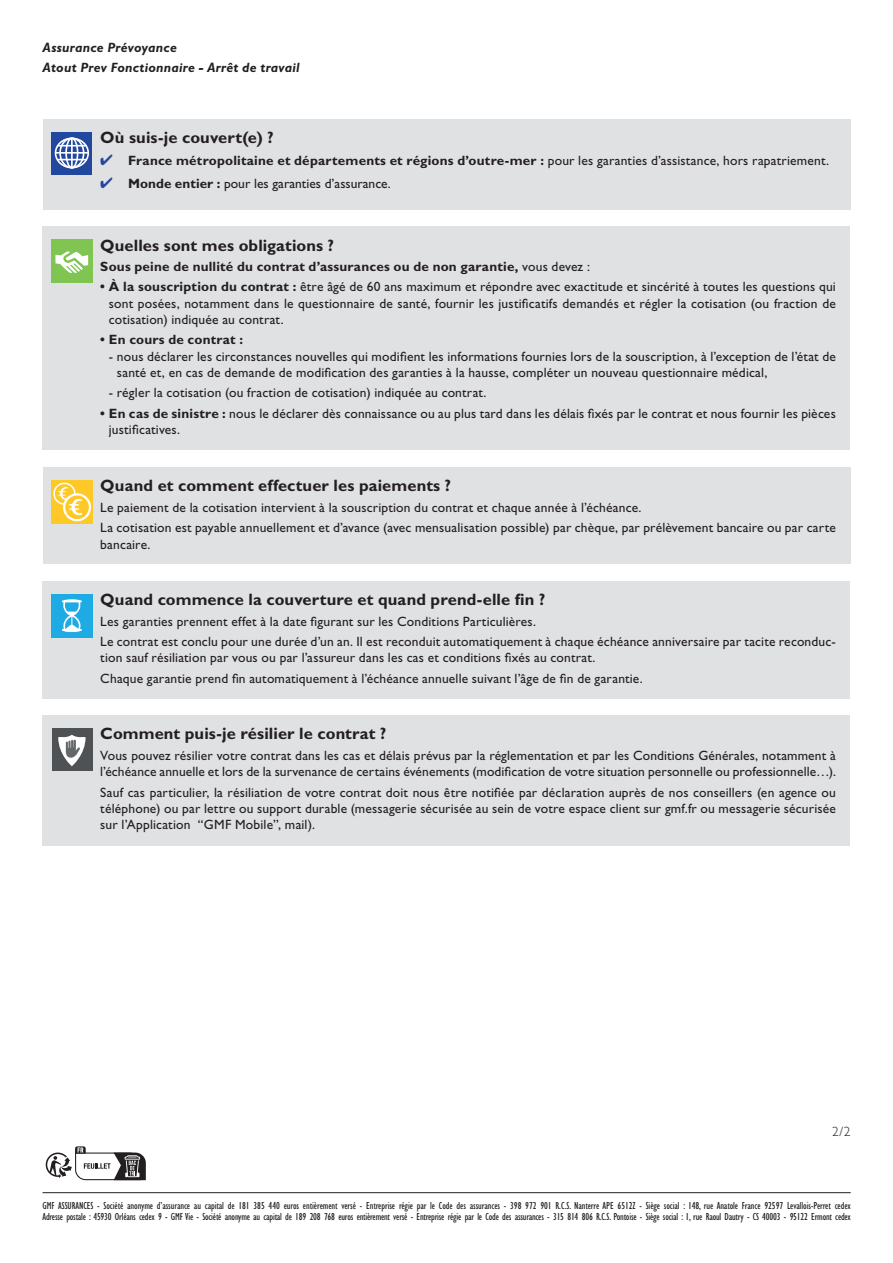
<style>
.page{position:relative;width:893px;height:1263px;background:#fff}
.page>*{position:absolute;margin:0;border:0;box-sizing:border-box;transform-origin:0 0}
.t1{font:700 16.5px "Gill Sans Std";letter-spacing:.005em;color:#231f20}
.t2{font:13.5px/16.2px "Gill Sans Std";letter-spacing:.01em;color:#231f20}
.t3{font:700 13.5px "Gill Sans Std";letter-spacing:.015em;color:#231f20}
.t4{font:italic 700 13.5px/20.4px "Gill Sans Std";letter-spacing:.015em;color:#231f20}
.t5{font:300 13.5px "Gill Sans Std";color:#231f20}
.t6{font:condensed 10.5px/11.2px "Gill Sans Std";letter-spacing:-.02em;color:#231f20}
.s1{color:#24469d}
.s2{font-weight:400}
.s3{font-weight:700}
</style>
<div class="page">
<div style="left:43px;top:467px;width:807px;height:97px;background:#e0e1e3"></div>
<div style="left:51px;top:480px;width:42px;height:44px;background:#fec927"></div>
<div style="left:53px;top:483px;width:23px;height:22px;border:2px solid #fff;border-radius:50%"></div>
<svg style="left:64px;top:494px;width:26px;height:26px"></svg>
<div style="left:63px;top:493px;width:28px;height:28px;border:2px solid #fff;border-radius:50%"></div>
<svg style="left:57px;top:486px;width:26px;height:30px"></svg>
<div style="left:43px;top:581px;width:807px;height:117px;background:#e0e1e3"></div>
<div style="left:51px;top:594px;width:42px;height:43px;background:#1eaae2"></div>
<svg style="left:62px;top:599px;width:20px;height:33px"></svg>
<div style="left:43px;top:715px;width:807px;height:130px;background:#e0e1e3"></div>
<div style="left:52px;top:729px;width:41px;height:42px;background:#4f5255"></div>
<svg style="left:58px;top:735px;width:28px;height:31px"></svg>
<hr style="left:43px;top:1192px;width:808px;height:1px;background:#231f20">
<div style="left:43px;top:119px;width:807px;height:90px;background:#e0e1e3"></div>
<svg style="left:51px;top:132px;width:40px;height:42px"></svg>
<div style="left:55px;top:137px;width:34px;height:31px;border:2px solid #fff;border-radius:50%"></div>
<div style="left:59px;top:137px;width:25px;height:31px;border:2px solid #fff;border-radius:50%"></div>
<div style="left:65px;top:137px;width:13px;height:31px;border:2px solid #fff;border-radius:50%"></div>
<hr style="left:71px;top:138px;width:2px;height:30px;background:#fff">
<hr style="left:58px;top:145px;width:29px;height:2px;background:#fff">
<svg style="left:58px;top:159px;width:29px;height:1px"></svg>
<hr style="left:56px;top:152px;width:32px;height:2px;background:#fff">
<div style="left:43px;top:227px;width:807px;height:223px;background:#e0e1e3"></div>
<div style="left:51px;top:239px;width:41px;height:43px;background:#80c452"></div>
<svg style="left:55px;top:251px;width:34px;height:22px"></svg>
<svg style="left:45px;top:1146px;width:101px;height:35px"></svg>
<p class="t4" style="left:43px;top:37px;width:259px">Assurance Prévoyance<br>Atout Prev Fonctionnaire - Arrêt de travail</p>
<p class="t1" style="left:100px;top:128px;width:175px">Où suis-je couvert(e) ?</p>
<p class="t3" style="left:100px;top:153px;width:730px"><span class="s1">✔</span> France métropolitaine et départements et régions d’outre-mer : <span class="s2">pour les garanties d’assistance, hors rapatriement.</span></p>
<p class="t2" style="left:100px;top:175px;width:292px"><span class="s1">✔</span> <span class="s3">Monde entier :</span> pour les garanties d’assurance.</p>
<p class="t1" style="left:100px;top:235px;width:235px">Quelles sont mes obligations ?</p>
<p class="t3" style="left:100px;top:258px;width:491px">Sous peine de nullité du contrat d’assurances ou de non garantie, <span class="s2">vous devez :</span></p>
<p class="t2" style="left:109px;top:279px;width:729px;text-align:justify;text-indent:-9px"><span class="s3">• À la souscription du contrat :</span> être âgé de 60 ans maximum et répondre avec exactitude et sincérité à toutes les questions qui sont posées, notamment dans le questionnaire de santé, fournir les justificatifs demandés et régler la cotisation (ou fraction de cotisation) indiquée au contrat.</p>
<p class="t3" style="left:100px;top:332px;width:144px">• En cours de contrat :</p>
<p class="t2" style="left:117px;top:348px;width:720px;text-indent:-8px">- nous déclarer les circonstances nouvelles qui modifient les informations fournies lors de la souscription, à l’exception de l’état de santé et, en cas de demande de modification des garanties à la hausse, compléter un nouveau questionnaire médical,</p>
<p class="t2" style="left:109px;top:385px;width:379px">- régler la cotisation (ou fraction de cotisation) indiquée au contrat.</p>
<p class="t2" style="left:109px;top:405px;width:728px;text-indent:-9px"><span class="s3">• En cas de sinistre :</span> nous le déclarer dès connaissance ou au plus tard dans les délais fixés par le contrat et nous fournir les pièces justificatives.</p>
<p class="t1" style="left:100px;top:476px;width:352px">Quand et comment effectuer les paiements ?</p>
<p class="t2" style="left:100px;top:497px;width:737px;line-height:20.4px">Le paiement de la cotisation intervient à la souscription du contrat et chaque année à l’échéance.<br>La cotisation est payable annuellement et d’avance (avec mensualisation possible) par chèque, par prélèvement bancaire ou par carte</p>
<p class="t2" style="left:100px;top:536px;width:52px">bancaire.</p>
<p class="t1" style="left:100px;top:590px;width:446px">Quand commence la couverture et quand prend-elle fin ?</p>
<p class="t2" style="left:100px;top:611px;width:737px;line-height:20.4px">Les garanties prennent effet à la date figurant sur les Conditions Particulières.<br>Le contrat est conclu pour une durée d’un an. Il est reconduit automatiquement à chaque échéance anniversaire par tacite reconduc-</p>
<p class="t2" style="left:100px;top:648px;width:544px;line-height:20.4px">tion sauf résiliation par vous ou par l’assureur dans les cas et conditions fixés au contrat.<br>Chaque garantie prend fin automatiquement à l’échéance annuelle suivant l’âge de fin de garantie.</p>
<p class="t1" style="left:100px;top:724px;width:287px">Comment puis-je résilier le contrat ?</p>
<p class="t2" style="left:100px;top:747px;width:737px">Vous pouvez résilier votre contrat dans les cas et délais prévus par la réglementation et par les Conditions Générales, notamment à l’échéance annuelle et lors de la survenance de certains événements (modification de votre situation personnelle ou professionnelle…).</p>
<p class="t2" style="left:100px;top:784px;width:737px;text-align:justify">Sauf cas particulier, la résiliation de votre contrat doit nous être notifiée par déclaration auprès de nos conseillers (en agence ou téléphone) ou par lettre ou support durable (messagerie sécurisée au sein de votre espace client sur gmf.fr ou messagerie sécurisée sur l’Application “GMF Mobile”, mail).</p>
<p class="t5" style="left:832px;top:1124px;width:20px">2/2</p>
<p class="t6" style="left:43px;top:1200px;width:810px">GMF ASSURANCES - Société anonyme d’assurance au capital de 181 385 440 euros entièrement versé - Entreprise régie par le Code des assurances - 398 972 901 R.C.S. Nanterre APE 6512Z - Siège social : 148, rue Anatole France 92597 Levallois-Perret cedex<br>Adresse postale : 45930 Orléans cedex 9 - GMF Vie - Société anonyme au capital de 189 208 768 euros entièrement versé - Entreprise régie par le Code des assurances - 315 814 806 R.C.S. Pontoise - Siège social : 1, rue Raoul Dautry - CS 40003 - 95122 Ermont cedex</p>
</div>
